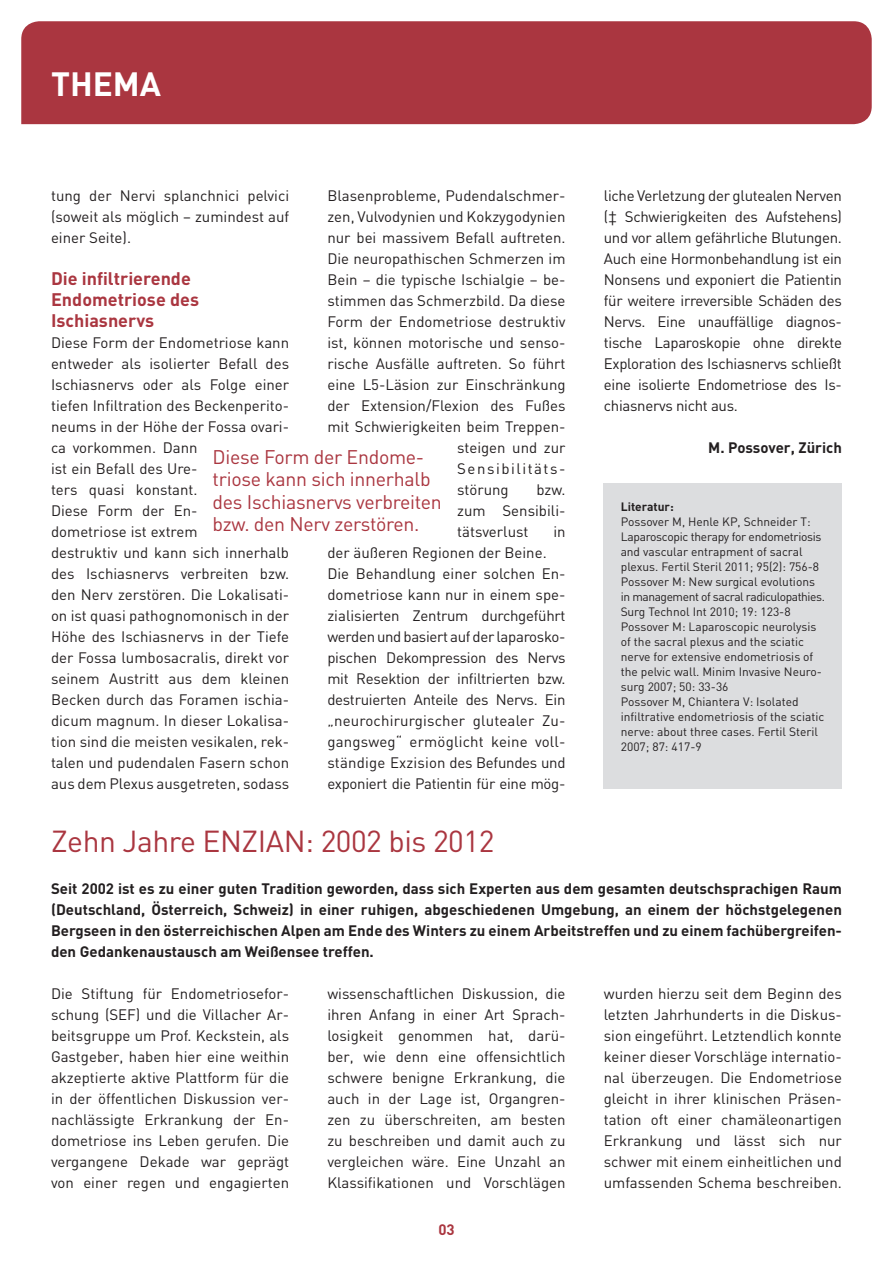
<style>
.page{position:relative;width:893px;height:1263px;background:#fff}
.page>*{position:absolute;margin:0;border:0;box-sizing:border-box;transform-origin:0 0}
.t1{font:700 33.3px "DIN";color:#fff}
.t2{font:30px "DIN";letter-spacing:-.015em;color:#aa3640}
.t3{font:19.5px/22.5px "DIN";letter-spacing:-.015em;color:#aa3640}
.t4{font:700 18px/21px "DIN";color:#aa3640}
.t5{font:15px/21px "DIN";color:#231f20;text-align:justify}
.t6{font:15px/21px "DIN";letter-spacing:-.02em;color:#231f20}
.t7{font:700 15px/21px "DIN";color:#231f20;text-align:justify}
.t8{font:15px "DIN";letter-spacing:.1em;color:#231f20}
.t9{font:700 15px "DIN";color:#aa3640}
.t10{font:12px/15px "DIN";color:#231f20}
.t11{font:700 12px "DIN";color:#231f20}
</style>
<div class="page">
<div style="left:21px;top:21px;width:851px;height:103px;background:#aa3640"></div>
<div style="left:604px;top:484px;width:238px;height:305px;background:#dcdddf"></div>
<h1 class="t1" style="left:51px;top:62px;width:112px">Thema</h1>
<p class="t5" style="left:51px;top:185px;width:240px">tung der Nervi splanchnici pelvici (soweit als möglich – zumindest auf einer Seite).</p>
<p class="t4" style="left:51px;top:267px;width:149px">Die infiltrierende<br>Endometriose des<br>Ischiasnervs</p>
<p class="t5" style="left:51px;top:332px;width:240px;text-align:left">Diese Form der Endometriose kann entweder als isolierter Befall des<br>Ischiasnervs oder als Folge einer tiefen Infiltration des Beckenperito&shy;neums in der Höhe der Fossa ovari&shy;ca vorkommen. Dann<br>ist ein Befall des Ure-<br>ters quasi konstant.<br>Diese Form der En-<br>dometriose ist extrem<br>destruktiv und kann sich innerhalb des Ischiasnervs verbreiten bzw. den Nerv zerstören. Die Lokalisati&shy;on ist quasi pathognomonisch in der<br>Höhe des Ischiasnervs in der Tiefe der Fossa lumbosacralis, direkt vor seinem Austritt aus dem kleinen<br>Becken durch das Foramen ischia&shy;dicum magnum. In dieser Lokalisa&shy;tion sind die meisten vesikalen, rek&shy;talen und pudendalen Fasern schon aus dem Plexus ausgetreten, sodass</p>
<p class="t5" style="left:327px;top:185px;width:240px">Blasenprobleme, Pudendalschmer-</p>
<p class="t5" style="left:327px;top:206px;width:240px">zen, Vulvodynien und Kokzygodynien</p>
<p class="t5" style="left:327px;top:227px;width:240px">nur bei massivem Befall auftreten.</p>
<p class="t5" style="left:327px;top:248px;width:240px">Die neuropathischen Schmerzen im</p>
<p class="t5" style="left:327px;top:269px;width:240px">Bein – die typische Ischialgie – be-</p>
<p class="t5" style="left:327px;top:290px;width:240px">stimmen das Schmerzbild. Da diese</p>
<p class="t5" style="left:327px;top:311px;width:240px">Form der Endometriose destruktiv</p>
<p class="t5" style="left:327px;top:332px;width:240px">ist, können motorische und senso-</p>
<p class="t5" style="left:327px;top:353px;width:240px">rische Ausfälle auftreten. So führt</p>
<p class="t5" style="left:327px;top:374px;width:240px">eine L5-Läsion zur Einschränkung</p>
<p class="t5" style="left:327px;top:395px;width:240px">der Extension/Flexion des Fußes</p>
<p class="t5" style="left:327px;top:416px;width:240px">mit Schwierigkeiten beim Treppen-</p>
<p class="t5" style="left:457px;top:437px;width:110px">steigen und zur</p>
<p class="t8" style="left:457px;top:459px;width:110px">Sensibilitäts-</p>
<p class="t5" style="left:457px;top:479px;width:53px">störung</p>
<h3 class="t3" style="left:213px;top:445px;width:231px">Diese Form der Endome&shy;triose kann sich innerhalb des Ischiasnervs verbreiten bzw. den Nerv zerstören.</h3>
<p class="t5" style="left:457px;top:479px;width:110px;text-indent:79px">bzw. zum Sensibili&shy;tätsverlust</p>
<p class="t5" style="left:553px;top:521px;width:14px">in</p>
<p class="t6" style="left:327px;top:542px;width:240px">der äußeren Regionen der Beine.<br>Die Behandlung einer solchen En&shy;dometriose kann nur in einem spe&shy;zialisierten Zentrum durchgeführt werden und basiert auf der laparosko&shy;pischen Dekompression des Nervs mit Resektion der infiltrierten bzw. destruierten Anteile des Nervs. Ein „neurochirurgischer glutealer Zu&shy;gangsweg“ ermöglicht keine voll&shy;ständige Exzision des Befundes und exponiert die Patientin für eine mög-</p>
<h2 class="t2" style="left:51px;top:822px;width:445px">Zehn Jahre ENZIAN: 2002 bis 2012</h2>
<p class="t5" style="left:604px;top:185px;width:240px">liche Verletzung der glutealen Nerven (‡ Schwierigkeiten des Aufstehens) und vor allem gefährliche Blutungen.<br>Auch eine Hormonbehandlung ist ein Nonsens und exponiert die Patientin für weitere irreversible Schäden des Nervs. Eine unauffällige diagnos&shy;tische Laparoskopie ohne direkte Exploration des Ischiasnervs schließt eine isolierte Endometriose des Is&shy;chiasnervs nicht aus.</p>
<p class="t7" style="left:708px;top:436px;width:135px">M . Possover, Zürich</p>
<p class="t11" style="left:621px;top:499px;width:54px">Literatur:</p>
<p class="t10" style="left:621px;top:514px;width:206px">Possover M, Henle KP, Schneider T:<br>Laparoscopic therapy for endometriosis and vascular entrapment of sacral plexus. Fertil Steril 2011; 95(2): 756-8<br>Possover M: New surgical evolutions in management of sacral radiculopathies.<br>Surg Technol Int 2010; 19: 123-8<br>Possover M: Laparoscopic neurolysis of the sacral plexus and the sciatic nerve for extensive endometriosis of the pelvic wall. Minim Invasive Neuro&shy;surg 2007; 50: 33-36<br>Possover M, Chiantera V: Isolated infiltrative endometriosis of the sciatic nerve: about three cases. Fertil Steril 2007; 87: 417-9</p>
<p class="t7" style="left:51px;top:877px;width:792px">Seit 2002 ist es zu einer guten Tradition geworden, dass sich Experten aus dem gesamten deutschsprachigen Raum (Deutschland, Österreich, Schweiz) in einer ruhigen, abgeschiedenen Umgebung, an einem der höchstgelegenen Bergseen in den österreichischen Alpen am Ende des Winters zu einem Arbeitstreffen und zu einem fachübergreifen&shy;den Gedankenaustausch am Weißensee treffen.</p>
<p class="t5" style="left:51px;top:983px;width:240px">Die Stiftung für Endometriosefor&shy;schung (SEF) und die Villacher Ar&shy;beitsgruppe um Prof. Keckstein, als Gastgeber, haben hier eine weithin akzeptierte aktive Plattform für die in der öffentlichen Diskussion ver&shy;nachlässigte Erkrankung der En&shy;dometriose ins Leben gerufen. Die vergangene Dekade war geprägt von einer regen und engagierten</p>
<p class="t5" style="left:327px;top:983px;width:240px">wissenschaftlichen Diskussion, die ihren Anfang in einer Art Sprach&shy;losigkeit genommen hat, darü&shy;ber, wie denn eine offensichtlich schwere benigne Erkrankung, die auch in der Lage ist, Organgren&shy;zen zu überschreiten, am besten zu beschreiben und damit auch zu vergleichen wäre. Eine Unzahl an Klassifikationen und Vorschlägen</p>
<p class="t5" style="left:604px;top:983px;width:240px">wurden hierzu seit dem Beginn des letzten Jahrhunderts in die Diskus&shy;sion eingeführt. Letztendlich konnte keiner dieser Vorschläge internatio&shy;nal überzeugen. Die Endometriose gleicht in ihrer klinischen Präsen&shy;tation oft einer chamäleonartigen Erkrankung und lässt sich nur schwer mit einem einheitlichen und umfassenden Schema beschreiben.</p>
<p class="t9" style="left:438px;top:1220px;width:18px">03</p>
</div>
